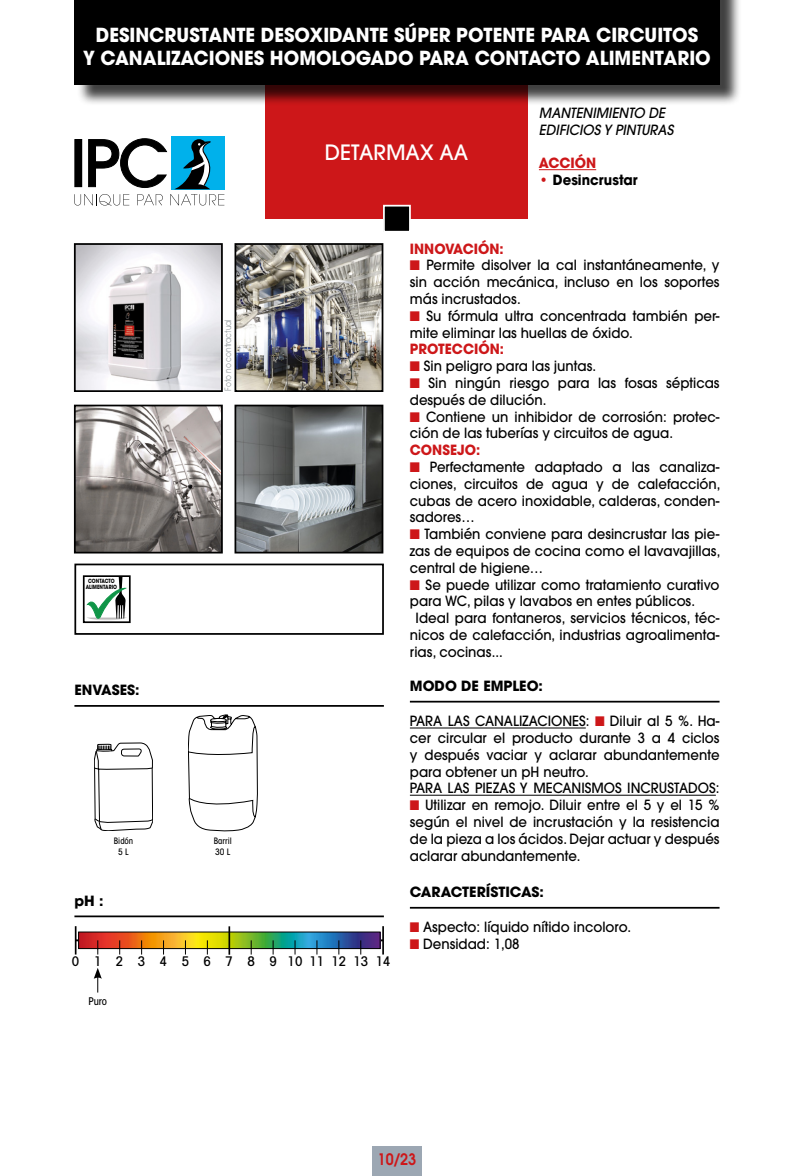
<style>
.page{position:relative;width:794px;height:1176px;background:#fff}
.page>*{position:absolute;margin:0;border:0;box-sizing:border-box;transform-origin:0 0}
.t1{font:500 21px "ITC Avant Garde Std";color:#fff}
.t2{font:700 19.25px "ITC Avant Garde Std";color:#fff;scale:.95 1}
.t3{font:600 15.75px "ITC Avant Garde Std";color:#cd1719;scale:.9 1}
.t4{font:500 14px/16.8px "ITC Avant Garde Std";color:#000;text-align:justify;scale:.95 1}
.t5{font:700 14px "ITC Avant Garde Std";color:#000}
.t6{font:700 14px "ITC Avant Garde Std";color:#cd1719;scale:.95 1}
.t7{font:italic 500 14px/16.8px "ITC Avant Garde Std";color:#000;scale:.95 1}
.t8{font:700 14px "ITC Avant Garde Std";color:#000;scale:.95 1}
.t9{font:500 condensed 13.3px "Avant Garde";letter-spacing:.265em;color:#000}
.t10{font:500 condensed 10.5px "ITC Avant Garde Std";color:#000}
.t11{font:8.75px "ITC Avant Garde Std";color:#91989c;scale:.85 1}
.t12{font:500 condensed 8.75px "ITC Avant Garde Std";color:#000}
.t13{font:700 5.77px/6.1px "Avant Garde";color:#000;text-align:center;scale:.8 1}
.s1{color:#cd1719}
</style>
<div class="page">
<div style="left:266px;top:79px;width:262px;height:140px;background:#cd1719"></div>
<div style="left:74px;top:563px;width:310px;height:72px;border:2px solid #000"></div>
<div style="left:372px;top:1146px;width:50px;height:30px;background:#9ca7b3"></div>
<div style="left:77px;top:0;width:664px;height:106px;background:#000;opacity:.75"></div>
<div style="left:74px;top:0;width:645px;height:84px;background:#000"></div>
<div style="left:171px;top:136px;width:53px;height:53px;background:#00b1eb"></div>
<svg style="left:74px;top:138px;width:150px;height:67px"></svg>
<div style="left:384px;top:206px;width:26px;height:26px;background:#000"></div>
<div style="left:383px;top:205px;width:28px;height:28px;border:2px solid #fff"></div>
<hr style="left:539px;top:169px;width:57px;height:1px;background:#cd1719">
<div style="left:83px;top:575px;width:48px;height:48px;border:2px solid #000"></div>
<svg style="left:86px;top:576px;width:41px;height:48px"></svg>
<hr style="left:410px;top:728px;width:176px;height:1px;background:#000">
<hr style="left:410px;top:795px;width:306px;height:1px;background:#000">
<hr style="left:74px;top:705px;width:310px;height:2px;background:#000">
<hr style="left:410px;top:701px;width:309px;height:1px;background:#000">
<hr style="left:410px;top:907px;width:309px;height:1px;background:#000">
<hr style="left:74px;top:915px;width:310px;height:2px;background:#000">
<hr style="left:76px;top:939px;width:307px;height:2px;background:#000">
<svg style="left:75px;top:926px;width:306px;height:29px"></svg>
<hr style="left:228px;top:926px;width:2px;height:28px;background:#000">
<hr style="left:382px;top:926px;width:2px;height:28px;background:#000">
<svg style="left:94px;top:968px;width:8px;height:24px"></svg>
<svg style="left:94px;top:743px;width:59px;height:88px"></svg>
<svg style="left:188px;top:715px;width:69px;height:116px"></svg>
<img style="left:77px;top:246px;width:143px;height:143px">
<div style="left:74px;top:243px;width:149px;height:149px;border:2px solid #000"></div>
<img style="left:77px;top:408px;width:143px;height:142px">
<div style="left:74px;top:405px;width:149px;height:148px;border:2px solid #000"></div>
<img style="left:237px;top:246px;width:143px;height:143px">
<div style="left:234px;top:243px;width:149px;height:149px;border:2px solid #000"></div>
<img style="left:237px;top:408px;width:143px;height:142px">
<div style="left:234px;top:405px;width:149px;height:148px;border:2px solid #000"></div>
<p class="t2" style="left:96px;top:22px;width:635px">DESINCRUSTANTE DESOXIDANTE SÚPER POTENTE PARA CIRCUITOS</p>
<p class="t2" style="left:83px;top:45px;width:662px">Y CANALIZACIONES HOMOLOGADO PARA CONTACTO ALIMENTARIO</p>
<p class="t13" style="left:86px;top:578px;width:41px">CONTACTO<br>ALIMENTARIO</p>
<p class="t11" style="left:223px;top:391px;width:86px;rotate:-90deg">Foto no contractual</p>
<p class="t1" style="left:325px;top:139px;width:145px">DETARMAX AA</p>
<p class="t7" style="left:539px;top:104px;width:143px">MANTENIMIENTO DE<br>EDIFICIOS Y PINTURAS</p>
<p class="t6" style="left:539px;top:154px;width:62px">ACCIÓN</p>
<p class="t8" style="left:539px;top:171px;width:105px"><span class="s1">•</span> Desincrustar</p>
<p class="t6" style="left:410px;top:239px;width:100px">INNOVACIÓN:</p>
<p class="t4" style="left:410px;top:257px;width:327px"><span class="s1">■</span> Permite disolver la cal instantáneamente, y sin acción mecánica, incluso en los soportes más incrustados.</p>
<p class="t4" style="left:410px;top:307px;width:327px"><span class="s1">■</span> Su fórmula ultra concentrada también per&shy;mite eliminar las huellas de óxido.</p>
<p class="t6" style="left:410px;top:340px;width:101px">PROTECCIÓN:</p>
<p class="t4" style="left:410px;top:357px;width:198px"><span class="s1">■</span> Sin peligro para las juntas.</p>
<p class="t4" style="left:410px;top:374px;width:327px"><span class="s1">■</span> Sin ningún riesgo para las fosas sépticas después de dilución.</p>
<p class="t4" style="left:410px;top:408px;width:327px"><span class="s1">■</span> Contiene un inhibidor de corrosión: protec&shy;ción de las tuberías y circuitos de agua.</p>
<p class="t6" style="left:410px;top:441px;width:76px">CONSEJO:</p>
<p class="t4" style="left:410px;top:458px;width:328px"><span class="s1">■</span> Perfectamente adaptado a las canaliza&shy;ciones, circuitos de agua y de calefacción, cubas de acero inoxidable, calderas, conden&shy;sadores…</p>
<p class="t4" style="left:410px;top:525px;width:328px"><span class="s1">■</span> También conviene para desincrustar las pie&shy;zas de equipos de cocina como el lavavajillas, central de higiene…</p>
<p class="t4" style="left:410px;top:576px;width:327px"><span class="s1">■</span> Se puede utilizar como tratamiento curativo para WC, pilas y lavabos en entes públicos.</p>
<p class="t4" style="left:410px;top:609px;width:327px;text-indent:6px">Ideal para fontaneros, servicios técnicos, téc&shy;nicos de calefacción, industrias agroalimenta&shy;rias, cocinas...</p>
<p class="t5" style="left:74px;top:681px;width:67px">ENVASES:</p>
<p class="t5" style="left:410px;top:676px;width:135px">MODO DE EMPLEO:</p>
<p class="t12" style="left:114px;top:836px;width:21px">Bidón</p>
<p class="t12" style="left:118px;top:846px;width:12px">5 L</p>
<p class="t5" style="left:74px;top:891px;width:31px">pH :</p>
<p class="t12" style="left:214px;top:836px;width:20px">Barril</p>
<p class="t12" style="left:215px;top:846px;width:17px">30 L</p>
<p class="t9" style="left:72px;top:953px;width:320px">0 1 2 3 4 5 6 7 8 91011121314</p>
<p class="t10" style="left:88px;top:994px;width:20px">Puro</p>
<p class="t4" style="left:410px;top:712px;width:327px">PARA LAS CANALIZACIONES: <span class="s1">■</span> Diluir al 5 %. Ha&shy;cer circular el producto durante 3 a 4 ciclos y después vaciar y aclarar abundantemente para obtener un pH neutro.</p>
<p class="t4" style="left:410px;top:780px;width:327px">PARA LAS PIEZAS Y MECANISMOS INCRUSTADOS:</p>
<p class="t4" style="left:410px;top:796px;width:327px"><span class="s1">■</span> Utilizar en remojo. Diluir entre el 5 y el 15 % según el nivel de incrustación y la resistencia de la pieza a los ácidos. Dejar actuar y después aclarar abundantemente.</p>
<p class="t5" style="left:410px;top:882px;width:136px">CARACTERÍSTICAS:</p>
<p class="t4" style="left:410px;top:918px;width:234px"><span class="s1">■</span> Aspecto: líquido nítido incoloro.</p>
<p class="t4" style="left:410px;top:935px;width:117px"><span class="s1">■</span> Densidad: 1,08</p>
<p class="t3" style="left:378px;top:1149px;width:44px">10/23</p>
</div>
